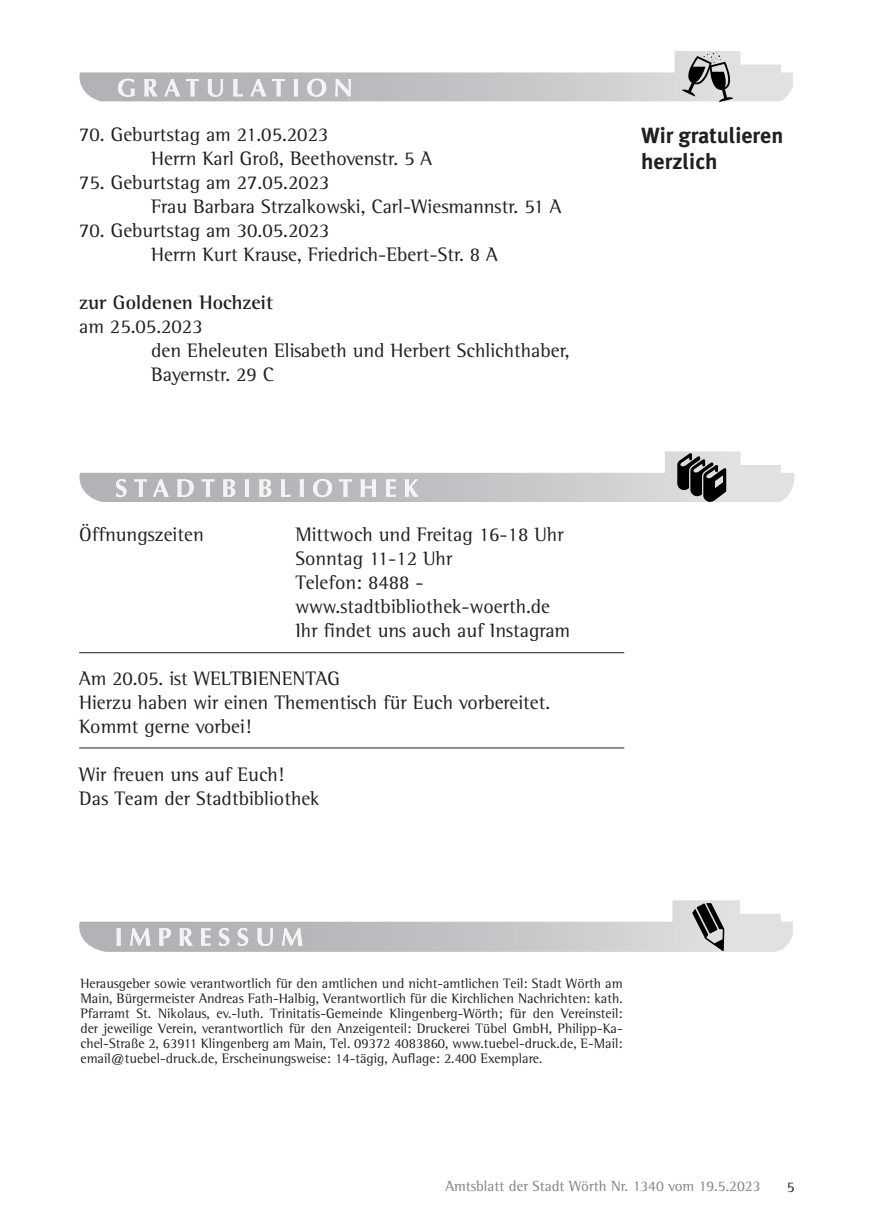
<style>
.page{position:relative;width:874px;height:1225px;background:#fff}
.page>*{position:absolute;margin:0;border:0;box-sizing:border-box;transform-origin:0 0}
.t1{font:700 22px/26.4px "Meta Plus";color:#231f20}
.t2{font:20px/24px "Rotis Semi Serif";color:#231f20}
.t3{font:700 20px "Rotis Semi Serif";color:#231f20}
.t4{font:15px "Rotis Semi Serif";color:#808285}
.t5{font:15px "Rotis Semi Serif";color:#231f20}
.t6{font:14px/15px "Rotis Semi Serif";color:#231f20;text-align:justify}
</style>
<div class="page">
<svg style="left:79px;top:51px;width:713px;height:51px"></svg>
<svg style="left:79px;top:451px;width:715px;height:51px"></svg>
<hr style="left:79px;top:652px;width:545px;height:1px;background:#231f20">
<hr style="left:79px;top:747px;width:545px;height:1px;background:#231f20">
<svg style="left:79px;top:900px;width:713px;height:52px"></svg>
<p class="t2" style="left:151px;top:122px;width:282px;text-indent:-72px">70. Geburtstag am 21.05.2023<br>Herrn Karl Groß, Beethovenstr. 5 A</p>
<p class="t2" style="left:151px;top:170px;width:411px;text-indent:-72px">75. Geburtstag am 27.05.2023<br>Frau Barbara Strzalkowski, Carl-Wiesmannstr. 51 A</p>
<p class="t2" style="left:151px;top:218px;width:348px;text-indent:-72px">70. Geburtstag am 30.05.2023<br>Herrn Kurt Krause, Friedrich-Ebert-Str. 8 A</p>
<p class="t3" style="left:79px;top:290px;width:195px">zur Goldenen Hochzeit</p>
<p class="t2" style="left:151px;top:314px;width:420px;text-indent:-72px">am 25.05.2023<br>den Eheleuten Elisabeth und Herbert Schlichthaber,<br>Bayernstr. 29 C</p>
<p class="t2" style="left:79px;top:522px;width:126px">Öffnungszeiten</p>
<p class="t2" style="left:295px;top:522px;width:276px">Mittwoch und Freitag 16-18 Uhr<br>Sonntag 11-12 Uhr<br>Telefon: 8488 - www.stadtbibliothek-woerth.de<br>Ihr findet uns auch auf Instagram</p>
<p class="t2" style="left:79px;top:666px;width:472px">Am 20.05. ist WELTBIENENTAG<br>Hierzu haben wir einen Thementisch für Euch vorbereitet.<br>Kommt gerne vorbei!</p>
<p class="t2" style="left:79px;top:762px;width:242px">Wir freuen uns auf Euch!<br>Das Team der Stadtbibliothek</p>
<p class="t1" style="left:641px;top:122px;width:143px">Wir gratulieren herzlich</p>
<p class="t6" style="left:80px;top:975px;width:543px">Herausgeber sowie verantwortlich für den amtlichen und nicht-amtlichen Teil: Stadt Wörth am Main, Bürgermeister Andreas Fath-Halbig, Verantwortlich für die Kirchlichen Nachrichten: kath.<br>Pfarramt St. Nikolaus, ev.-luth. Trinitatis-Gemeinde Klingenberg-Wörth; für den Vereinsteil: der jeweilige Verein, verantwortlich für den Anzeigenteil: Druckerei Tübel GmbH, Philipp-Ka&shy;chel-Straße 2, 63911 Klingenberg am Main, Tel. 09372 4083860, www.tuebel-druck.de, E-Mail: email@tuebel-druck.de, Erscheinungsweise: 14-tägig, Auflage: 2.400 Exemplare.</p>
<p class="t4" style="left:445px;top:1177px;width:316px">Amtsblatt der Stadt Wörth Nr. 1340 vom 19.5.2023</p>
<p class="t5" style="left:786px;top:1178px;width:9px">5</p>
</div>
